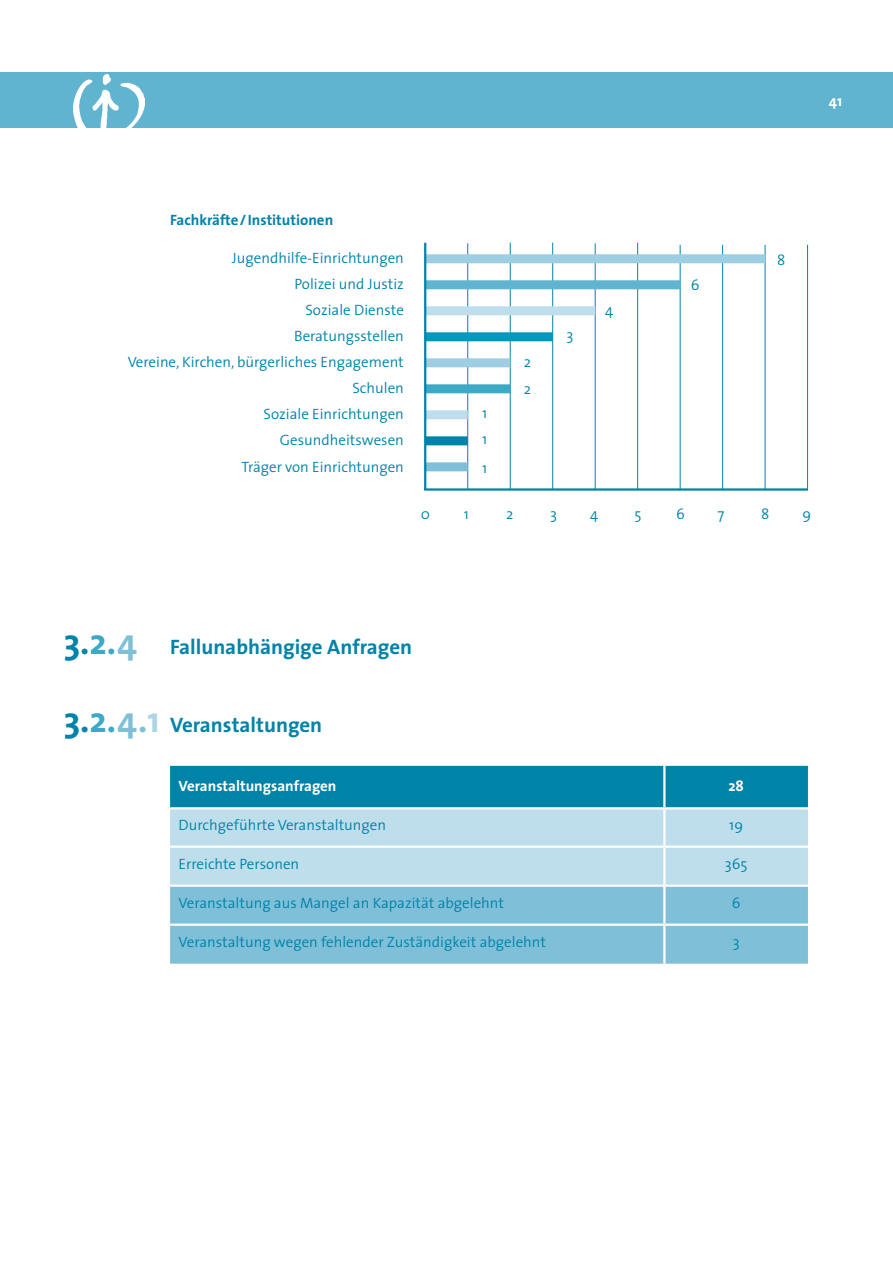
<style>
.page{position:relative;width:893px;height:1263px;background:#fff}
.page>*{position:absolute;margin:0;border:0;box-sizing:border-box;transform-origin:0 0}
.t1{font:700 36px/78px "The Sans";color:#0083a9}
.t2{font:700 21px "The Sans";color:#0083a9}
.t3{font:300 15px/26.1px "The Sans";color:#0083a9}
.t4{font:700 15px "The Sans";color:#fff}
.t5{font:700 15px "The Sans";color:#0083a9}
.s1{color:#3ea9c6}
.s2{color:#7fc0d8}
.s3{color:#add5e5}
</style>
<div class="page">
<div style="left:0;top:72px;width:893px;height:56px;background:#60b4cf"></div>
<img style="left:73px;top:75px;width:72px;height:53px">
<hr style="left:467px;top:243px;width:1px;height:247px;background:#0083a9">
<hr style="left:552px;top:243px;width:1px;height:247px;background:#0083a9">
<hr style="left:510px;top:243px;width:1px;height:247px;background:#0083a9">
<hr style="left:595px;top:243px;width:1px;height:247px;background:#0083a9">
<hr style="left:637px;top:243px;width:1px;height:247px;background:#0083a9">
<hr style="left:680px;top:245px;width:1px;height:245px;background:#0083a9">
<hr style="left:722px;top:245px;width:1px;height:245px;background:#0083a9">
<hr style="left:765px;top:245px;width:1px;height:245px;background:#0083a9">
<hr style="left:807px;top:245px;width:1px;height:245px;background:#0083a9">
<hr style="left:424px;top:488px;width:384px;height:3px;background:#0083a9">
<div style="left:425px;top:280px;width:255px;height:9px;background:#60b4cf"></div>
<div style="left:425px;top:306px;width:170px;height:9px;background:#bddeea"></div>
<div style="left:425px;top:332px;width:128px;height:9px;background:#019abc"></div>
<div style="left:425px;top:436px;width:43px;height:9px;background:#0083a9"></div>
<div style="left:425px;top:358px;width:85px;height:9px;background:#9ecee1"></div>
<div style="left:425px;top:462px;width:43px;height:9px;background:#7fc0d8"></div>
<div style="left:425px;top:384px;width:85px;height:9px;background:#3ea9c6"></div>
<div style="left:425px;top:410px;width:43px;height:9px;background:#bddeea"></div>
<div style="left:425px;top:254px;width:340px;height:9px;background:#9ecee1"></div>
<hr style="left:424px;top:243px;width:2px;height:247px;background:#0083a9">
<div style="left:170px;top:766px;width:638px;height:41px;background:#0083a9"></div>
<div style="left:170px;top:809px;width:638px;height:75px;background:#bddeea"></div>
<div style="left:170px;top:887px;width:638px;height:77px;background:#7fc0d8"></div>
<hr style="left:663px;top:766px;width:2px;height:41px;background:#fff">
<hr style="left:663px;top:809px;width:2px;height:36px;background:#fff">
<hr style="left:170px;top:845px;width:494px;height:3px;background:#fff">
<hr style="left:664px;top:845px;width:144px;height:3px;background:#fff">
<hr style="left:663px;top:848px;width:2px;height:36px;background:#fff">
<hr style="left:663px;top:887px;width:2px;height:36px;background:#fff">
<hr style="left:170px;top:923px;width:494px;height:3px;background:#fff">
<hr style="left:664px;top:923px;width:144px;height:3px;background:#fff">
<hr style="left:663px;top:926px;width:2px;height:38px;background:#fff">
<p class="t4" style="left:829px;top:89px;width:15px">41</p>
<p class="t5" style="left:170px;top:207px;width:165px">Fachkräfte/Institutionen</p>
<p class="t3" style="left:128px;top:244px;width:278px;text-align:right">Jugendhilfe-Einrichtungen<br>Polizei und Justiz<br>Soziale Dienste<br>Beratungsstellen<br>Vereine, Kirchen, bürgerliches Engagement<br>Schulen<br>Soziale Einrichtungen<br>Gesundheitswesen<br>Träger von Einrichtungen</p>
<p class="t3" style="left:482px;top:400px;width:7px">1</p>
<p class="t3" style="left:482px;top:426px;width:7px">1</p>
<p class="t3" style="left:482px;top:454px;width:7px">1</p>
<p class="t3" style="left:524px;top:348px;width:9px;line-height:26.5px">2<br>2</p>
<p class="t3" style="left:567px;top:321px;width:8px">3</p>
<p class="t3" style="left:605px;top:296px;width:10px">4</p>
<p class="t3" style="left:691px;top:271px;width:10px">6</p>
<p class="t3" style="left:777px;top:246px;width:10px">8</p>
<p class="t3" style="left:421px;top:500px;width:11px">0</p>
<p class="t3" style="left:464px;top:500px;width:7px">1</p>
<p class="t3" style="left:506px;top:500px;width:9px">2</p>
<p class="t3" style="left:550px;top:500px;width:8px">3</p>
<p class="t3" style="left:590px;top:500px;width:10px">4</p>
<p class="t3" style="left:635px;top:500px;width:9px">5</p>
<p class="t3" style="left:676px;top:500px;width:10px">6</p>
<p class="t3" style="left:718px;top:500px;width:8px">7</p>
<p class="t3" style="left:761px;top:500px;width:10px">8</p>
<p class="t3" style="left:803px;top:500px;width:10px">9</p>
<h1 class="t1" style="left:64px;top:602px;width:97px">3.<span class="s1">2.</span><span class="s2">4<br></span>3.<span class="s1">2.</span><span class="s2">4.</span><span class="s3">1</span></h1>
<h2 class="t2" style="left:170px;top:629px;width:244px">Fallunabhängige Anfragen</h2>
<h2 class="t2" style="left:170px;top:707px;width:154px">Veranstaltungen</h2>
<p class="t4" style="left:179px;top:773px;width:159px">Veranstaltungsanfragen</p>
<p class="t4" style="left:728px;top:773px;width:17px">28</p>
<p class="t3" style="left:179px;top:811px;width:209px">Durchgeführte Veranstaltungen</p>
<p class="t3" style="left:729px;top:811px;width:15px">19</p>
<p class="t3" style="left:179px;top:850px;width:122px">Erreichte Personen</p>
<p class="t3" style="left:725px;top:850px;width:24px">365</p>
<p class="t3" style="left:179px;top:889px;width:327px">Veranstaltung aus Mangel an Kapazität abgelehnt</p>
<p class="t3" style="left:732px;top:889px;width:10px">6</p>
<p class="t3" style="left:179px;top:928px;width:369px">Veranstaltung wegen fehlender Zuständigkeit abgelehnt</p>
<p class="t3" style="left:733px;top:928px;width:8px">3</p>
</div>
